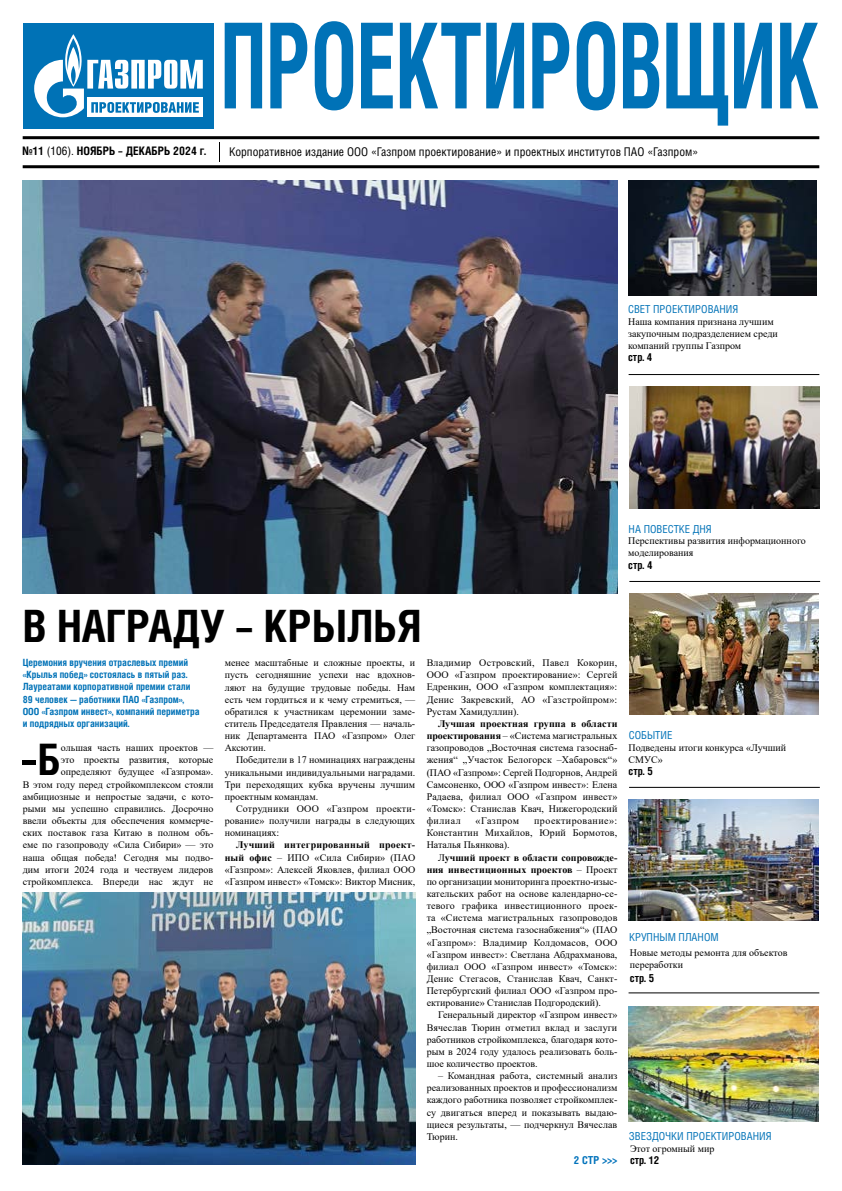
<style>
.page{position:relative;width:842px;height:1191px;background:#fff}
.page>*{position:absolute;margin:0;border:0;box-sizing:border-box;transform-origin:0 0}
.t1{font:700 52.3px "Helios Cond";color:#000}
.t2{font:700 44.8px "Helios Cond";color:#000}
.t3{font:12px "Helios Cond C";color:#000}
.t4{font:700 11.8px "Helios Cond";color:#000}
.t5{font:11px "Helios Cond C";color:#0072b7}
.t6{font:700 11px "Helios Cond";color:#000}
.t7{font:700 11px "Helios Cond";color:#0072bb}
.t8{font:10px/12.1px "Times New Roman";color:#000;text-align:justify}
.t9{font:700 10px/12.1px "Helios Cond";color:#0072b7}
.t10{font:10px "Times New Roman";letter-spacing:.045em;color:#000}
.s1{font-family:"Helios Cond C";font-weight:400}
.s2{font-size:43.6px}
.s3{font-weight:700}
</style>
<div class="page">
<svg style="left:219px;top:142px;width:1px;height:20px"></svg>
<hr style="left:23px;top:165px;width:796px;height:3px;background:#000">
<hr style="left:23px;top:136px;width:796px;height:3px;background:#000">
<div style="left:23px;top:23px;width:190px;height:105px;background:#0072b6"></div>
<svg style="left:34px;top:34px;width:169px;height:83px"></svg>
<svg style="left:225px;top:21px;width:593px;height:105px"></svg>
<img style="left:629px;top:593px;width:190px;height:122px">
<hr style="left:629px;top:374px;width:190px;height:1px;background:#000">
<img style="left:630px;top:387px;width:190px;height:121px">
<hr style="left:629px;top:581px;width:191px;height:1px;background:#000">
<img style="left:629px;top:799px;width:190px;height:122px">
<hr style="left:629px;top:787px;width:191px;height:1px;background:#000">
<img style="left:629px;top:1006px;width:189px;height:115px">
<img style="left:628px;top:180px;width:188px;height:115px">
<hr style="left:628px;top:992px;width:191px;height:1px;background:#000">
<img style="left:23px;top:180px;width:594px;height:413px">
<img style="left:23px;top:892px;width:392px;height:272px">
<p class="t4" style="left:23px;top:144px;width:185px">№11 <span class="s1">(106).</span> НОЯБРЬ – ДЕКАБРЬ 2024 г.</p>
<p class="t3" style="left:229px;top:145px;width:470px">Корпоративное издание ООО «Газпром проектирование» и проектных институтов ПАО «Газпром»</p>
<p class="t5" style="left:628px;top:303px;width:112px">СВЕТ ПРОЕКТИРОВАНИЯ</p>
<p class="t8" style="left:628px;top:315px;width:151px;text-align:left">Наша компания признана лучшим закупочным подразделением среди компаний группы Газпром</p>
<p class="t6" style="left:628px;top:351px;width:26px">стр. 4</p>
<p class="t5" style="left:629px;top:522px;width:85px">НА ПОВЕСТКЕ ДНЯ</p>
<p class="t8" style="left:628px;top:534px;width:179px">Перспективы развития информационного моделирования</p>
<p class="t6" style="left:628px;top:558px;width:26px">стр. 4</p>
<h2 class="t2" style="left:23px;top:599px;width:400px">В НАГРАДУ – КРЫЛЬЯ</h2>
<p class="t9" style="left:23px;top:656px;width:178px">Церемония вручения отраслевых премий «Крылья побед» состоялась в пятый раз.<br>Лауреатами корпоративной премии стали 89 человек — работники ПАО «Газпром», ООО «Газпром инвест», компаний периметра и подрядных организаций.</p>
<h1 class="t1" style="left:21px;top:725px;width:42px">-<span class="s2">Б</span></h1>
<p class="t8" style="left:225px;top:656px;width:192px">менее масштабные и сложные проекты, и пусть сегодняшние успехи нас вдохнов&shy;ляют на будущие трудовые победы. Нам есть чем гордиться и к чему стремиться, — обратился к участникам церемонии заме&shy;ститель Председателя Правления — началь&shy;ник Департамента ПАО «Газпром» Олег Аксютин.</p>
<p class="t8" style="left:225px;top:753px;width:192px;text-indent:11px">Победители в 17 номинациях награждены уникальными индивидуальными наградами.<br>Три переходящих кубка вручены лучшим проектным командам.</p>
<p class="t8" style="left:225px;top:802px;width:192px;text-indent:11px">Сотрудники ООО «Газпром проекти&shy;рование» получили награды в следующих номинациях:</p>
<p class="t8" style="left:225px;top:838px;width:192px;text-indent:11px"><span class="s3">Лучший интегрированный проект&shy;ный офис</span> – ИПО «Сила Сибири» (ПАО «Газпром»: Алексей Яковлев, филиал ООО «Газпром инвест» «Томск»: Виктор Мисник,</p>
<p class="t8" style="left:427px;top:656px;width:192px">Владимир Островский, Павел Кокорин, ООО «Газпром проектирование»: Сергей Едренкин, ООО «Газпром комплектация»:<br>Денис Закревский, АО «Газстройпром»:<br>Рустам Хамидуллин).</p>
<p class="t8" style="left:427px;top:717px;width:192px;text-indent:11px"><span class="s3">Лучшая проектная группа в области проектирования</span> – «Система магистральных газопроводов „Восточная система газоснаб&shy;жения“ „Участок Белогорск –Хабаровск“» (ПАО «Газпром»: Сергей Подгорнов, Андрей Самсоненко, ООО «Газпром инвест»: Елена Радаева, филиал ООО «Газпром инвест» «Томск»: Станислав Квач, Нижегородский филиал</p>
<p class="t8" style="left:23px;top:741px;width:192px;text-align:right">ольшая часть наших проектов —<br>это проекты развития, которые определяют будущее «Газпрома».<br>В этом году перед стройкомплексом стояли амбициозные и непростые задачи, с кото&shy;рыми мы успешно справились. Досрочно ввели объекты для обеспечения коммерче&shy;ских поставок газа Китаю в полном объ&shy;еме по газопроводу «Сила Сибири» — это наша общая победа! Сегодня мы подво&shy;дим итоги 2024 года и чествуем лидеров стройкомплекса. Впереди нас ждут не</p>
<p class="t10" style="left:476px;top:813px;width:45px">«Газпром</p>
<p class="t8" style="left:427px;top:814px;width:192px;text-indent:107px">проектирование»:<br>Константин Михайлов, Юрий Бормотов, Наталья Пьянкова).</p>
<p class="t8" style="left:427px;top:850px;width:192px;text-indent:11px">Л<span class="s3">учший проект в области сопровожде&shy;ния инвестиционных проектов</span> – Проект по организации мониторинга проектно-изыс&shy;кательских работ на основе календарно-се&shy;тевого графика инвестиционного проек&shy;та «Система магистральных газопроводов „Восточная система газоснабжения“» (ПАО «Газпром»: Владимир Колдомасов, ООО «Газпром инвест»: Светлана Абдрахманова, филиал ООО «Газпром инвест» «Томск»:<br>Денис Стегасов, Станислав Квач, Санкт-Петербургский филиал ООО «Газпром про&shy;ектирование» Станислав Подгородский).</p>
<p class="t8" style="left:427px;top:1008px;width:192px;text-indent:11px">Генеральный директор «Газпром инвест» Вячеслав Тюрин отметил вклад и заслуги работников стройкомплекса, благодаря кото&shy;рым в 2024 году удалось реализовать боль&shy;шое количество проектов.</p>
<p class="t8" style="left:427px;top:1069px;width:192px;text-indent:11px">– Командная работа, системный анализ реализованных проектов и профессионализм каждого работника позволяет стройкомплек&shy;су двигаться вперед и показывать выдаю&shy;щиеся результаты, — подчеркнул Вячеслав Тюрин.</p>
<p class="t7" style="left:574px;top:1153px;width:45px">2 СТР &gt;&gt;&gt;</p>
<p class="t5" style="left:629px;top:728px;width:45px">СОБЫТИЕ</p>
<p class="t8" style="left:629px;top:741px;width:159px">Подведены итоги конкурса «Лучший<br>СМУС»</p>
<p class="t6" style="left:629px;top:765px;width:26px">стр. 5</p>
<p class="t5" style="left:629px;top:930px;width:91px">КРУПНЫМ ПЛАНОМ</p>
<p class="t8" style="left:630px;top:946px;width:159px">Новые методы ремонта для объектов переработки</p>
<p class="t6" style="left:630px;top:971px;width:26px">стр. 5</p>
<p class="t5" style="left:629px;top:1129px;width:144px">ЗВЕЗДОЧКИ ПРОЕКТИРОВАНИЯ</p>
<p class="t8" style="left:630px;top:1141px;width:86px">Этот огромный мир</p>
<p class="t6" style="left:630px;top:1153px;width:31px">стр. 12</p>
</div>
